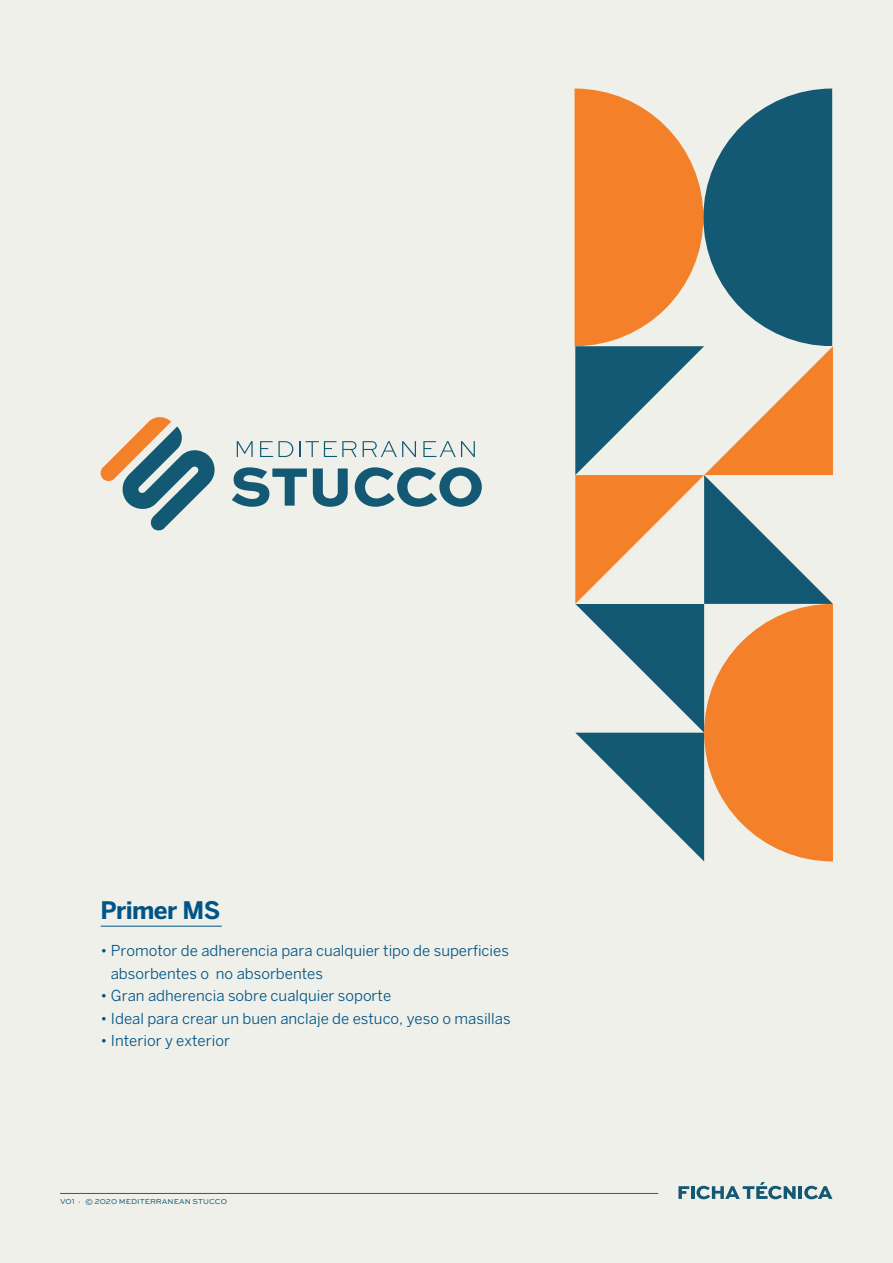
<style>
.page{position:relative;width:893px;height:1263px;background:#fff}
.page>*{position:absolute;margin:0;border:0;box-sizing:border-box;transform-origin:0 0}
.t1{font:700 24px "Benton Sans";letter-spacing:-.025em;color:#005487}
.t2{font:15px/22.5px "Benton Sans";color:#005487}
.t3{font:7.5px "Sweet Sans Pro";color:#145973}
</style>
<div class="page">
<div style="left:1px;top:0;width:892px;height:1263px;background:#eff0e9"></div>
<svg style="left:575px;top:89px;width:258px;height:772px"></svg>
<svg style="left:678px;top:1182px;width:154px;height:17px"></svg>
<hr style="left:60px;top:1193px;width:598px;height:1px;background:#156779">
<svg style="left:237px;top:441px;width:16px;height:16px"></svg>
<svg style="left:260px;top:441px;width:33px;height:16px"></svg>
<svg style="left:299px;top:441px;width:58px;height:16px"></svg>
<svg style="left:363px;top:441px;width:53px;height:16px"></svg>
<svg style="left:423px;top:441px;width:52px;height:16px"></svg>
<svg style="left:232px;top:467px;width:75px;height:40px"></svg>
<svg style="left:313px;top:468px;width:35px;height:39px"></svg>
<svg style="left:355px;top:467px;width:127px;height:40px"></svg>
<svg style="left:101px;top:417px;width:114px;height:114px"></svg>
<hr style="left:101px;top:926px;width:121px;height:1px;background:#005487">
<h1 class="t1" style="left:101px;top:896px;width:121px">Primer MS</h1>
<p class="t2" style="left:111px;top:939px;width:400px;text-indent:-10px">• Promotor de adherencia para cualquier tipo de superficies absorbentes o no absorbentes</p>
<p class="t2" style="left:101px;top:984px;width:292px">• Gran adherencia sobre cualquier soporte</p>
<p class="t2" style="left:101px;top:1007px;width:411px">• Ideal para crear un buen anclaje de estuco, yeso o masillas</p>
<p class="t2" style="left:101px;top:1029px;width:131px">• Interior y exterior</p>
<p class="t3" style="left:60px;top:1196px;width:169px">V01 · © 2020 MEDITERRANEAN STUCCO</p>
</div>
